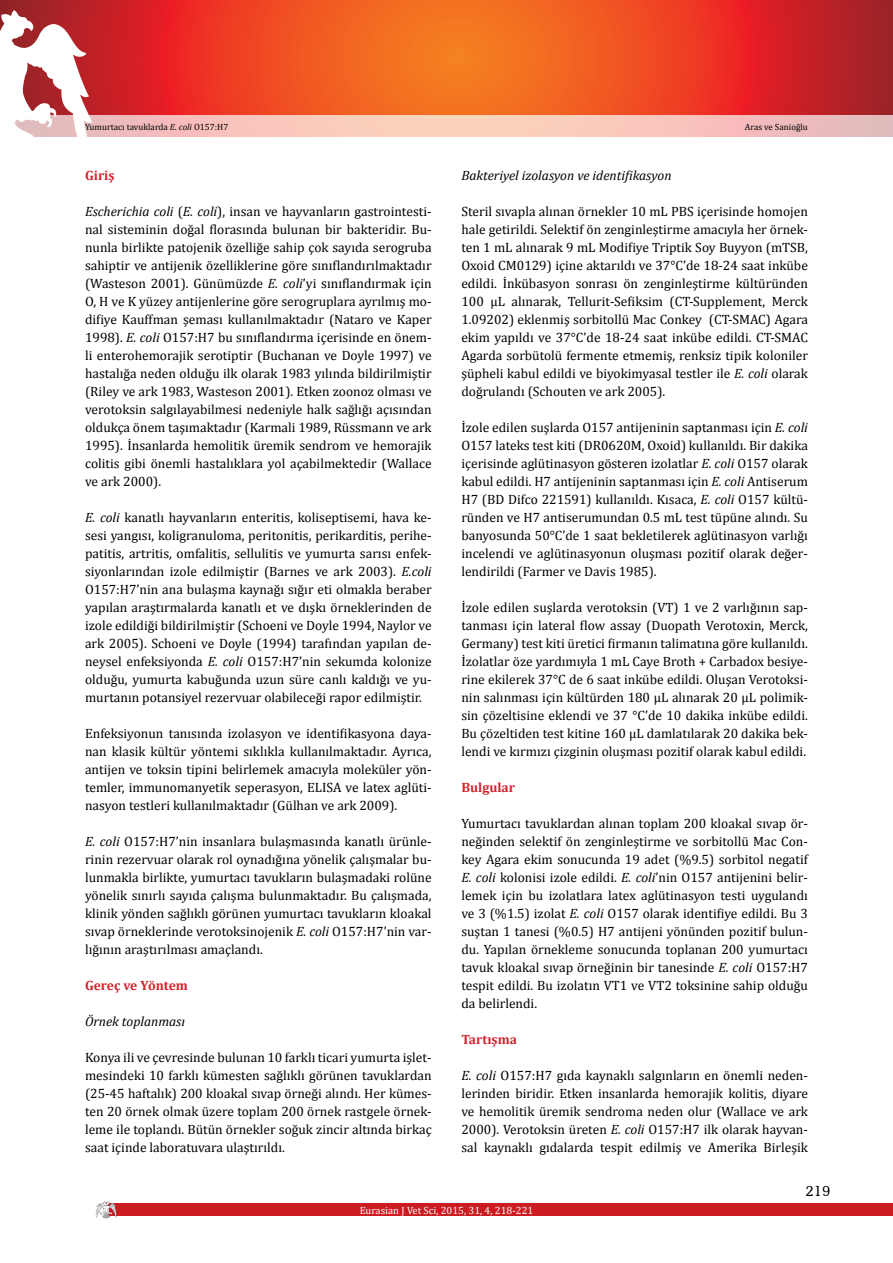
<style>
.page{position:relative;width:893px;height:1263px;background:#fff}
.page>*{position:absolute;margin:0;border:0;box-sizing:border-box;transform-origin:0 0}
.t1{font:15px "Humanist Slabserif 712 BT";color:#000}
.t2{font:13.5px/18px "Cambria";color:#000;text-align:justify}
.t3{font:italic 13.5px "Cambria";color:#000}
.t4{font:700 13.5px "Cambria";color:#d2232a}
.t5{font:10.5px "Cambria";color:#fff}
.t6{font:9px "Cambria";color:#000}
.s1{font-style:italic}
</style>
<div class="page">
<svg style="left:0;top:0;width:893px;height:115px;background:#e44623"></svg>
<div style="left:106px;top:1203px;width:787px;height:13px;background:#cb1c22"></div>
<svg style="left:0;top:10px;width:92px;height:127px"></svg>
<svg style="left:96px;top:1201px;width:21px;height:17px"></svg>
<svg style="left:0;top:115px;width:893px;height:21px;background:#f5c7bf"></svg>
<p class="t6" style="left:85px;top:121px;width:145px">Yumurtacı tavuklarda <span class="s1">E. coli</span> O157:H7</p>
<p class="t6" style="left:745px;top:121px;width:65px">Aras ve Sanioğlu</p>
<p class="t4" style="left:85px;top:166px;width:31px">Giriş</p>
<p class="t2" style="left:85px;top:202px;width:348px"><span class="s1">Escherichia coli</span> (<span class="s1">E. coli</span>), insan ve hayvanların gastrointesti&shy;nal sisteminin doğal florasında bulunan bir bakteridir. Bu&shy;nunla birlikte patojenik özelliğe sahip çok sayıda serogruba sahiptir ve antijenik özelliklerine göre sınıflandırılmaktadır (Wasteson 2001). Günümüzde <span class="s1">E. coli</span>’yi sınıflandırmak için O, H ve K yüzey antijenlerine göre serogruplara ayrılmış mo&shy;difiye Kauffman şeması kullanılmaktadır (Nataro ve Kaper 1998). <span class="s1">E. coli</span> O157:H7 bu sınıflandırma içerisinde en önem&shy;li enterohemorajik serotiptir (Buchanan ve Doyle 1997) ve hastalığa neden olduğu ilk olarak 1983 yılında bildirilmiştir (Riley ve ark 1983, Wasteson 2001). Etken zoonoz olması ve verotoksin salgılayabilmesi nedeniyle halk sağlığı açısından oldukça önem taşımaktadır (Karmali 1989, Rüssmann ve ark 1995). İnsanlarda hemolitik üremik sendrom ve hemorajik colitis gibi önemli hastalıklara yol açabilmektedir (Wallace ve ark 2000).</p>
<p class="t2" style="left:85px;top:508px;width:348px"><span class="s1">E. coli</span> kanatlı hayvanların enteritis, koliseptisemi, hava ke&shy;sesi yangısı, koligranuloma, peritonitis, perikarditis, perihe&shy;patitis, artritis, omfalitis, sellulitis ve yumurta sarısı enfek&shy;siyonlarından izole edilmiştir (Barnes ve ark 2003). <span class="s1">E.coli </span>O157:H7’nin ana bulaşma kaynağı sığır eti olmakla beraber yapılan araştırmalarda kanatlı et ve dışkı örneklerinden de izole edildiği bildirilmiştir (Schoeni ve Doyle 1994, Naylor ve ark 2005). Schoeni ve Doyle (1994) tarafından yapılan de&shy;neysel enfeksiyonda <span class="s1">E. coli</span> O157:H7’nin sekumda kolonize olduğu, yumurta kabuğunda uzun süre canlı kaldığı ve yu&shy;murtanın potansiyel rezervuar olabileceği rapor edilmiştir.</p>
<p class="t2" style="left:85px;top:724px;width:348px">Enfeksiyonun tanısında izolasyon ve identifikasyona daya&shy;nan klasik kültür yöntemi sıklıkla kullanılmaktadır. Ayrıca, antijen ve toksin tipini belirlemek amacıyla moleküler yön&shy;temler, immunomanyetik seperasyon, ELISA ve latex aglüti&shy;nasyon testleri kullanılmaktadır (Gülhan ve ark 2009).</p>
<p class="t2" style="left:85px;top:832px;width:348px"><span class="s1">E. coli</span> O157:H7’nin insanlara bulaşmasında kanatlı ürünle&shy;rinin rezervuar olarak rol oynadığına yönelik çalışmalar bu&shy;lunmakla birlikte, yumurtacı tavukların bulaşmadaki rolüne yönelik sınırlı sayıda çalışma bulunmaktadır. Bu çalışmada, klinik yönden sağlıklı görünen yumurtacı tavukların kloakal sıvap örneklerinde verotoksinojenik <span class="s1">E. coli</span> O157:H7’nin var&shy;lığının araştırılması amaçlandı.</p>
<p class="t4" style="left:85px;top:976px;width:104px">Gereç ve Yöntem</p>
<p class="t3" style="left:85px;top:1012px;width:102px">Örnek toplanması</p>
<p class="t2" style="left:85px;top:1048px;width:348px">Konya ili ve çevresinde bulunan 10 farklı ticari yumurta işlet&shy;mesindeki 10 farklı kümesten sağlıklı görünen tavuklardan (25-45 haftalık) 200 kloakal sıvap örneği alındı. Her kümes&shy;ten 20 örnek olmak üzere toplam 200 örnek rastgele örnek&shy;leme ile toplandı. Bütün örnekler soğuk zincir altında birkaç saat içinde laboratuvara ulaştırıldı.</p>
<p class="t3" style="left:461px;top:166px;width:212px">Bakteriyel izolasyon ve identifikasyon</p>
<p class="t2" style="left:461px;top:202px;width:348px">Steril sıvapla alınan örnekler 10 mL PBS içerisinde homojen hale getirildi. Selektif ön zenginleştirme amacıyla her örnek&shy;ten 1 mL alınarak 9 mL Modifiye Triptik Soy Buyyon (mTSB, Oxoid CM0129) içine aktarıldı ve 37°C’de 18-24 saat inkübe edildi. İnkübasyon sonrası ön zenginleştirme kültüründen 100 μL alınarak, Tellurit-Sefiksim (CT-Supplement, Merck 1.09202) eklenmiş sorbitollü Mac Conkey (CT-SMAC) Agara ekim yapıldı ve 37°C’de 18-24 saat inkübe edildi. CT-SMAC Agarda sorbütolü fermente etmemiş, renksiz tipik koloniler şüpheli kabul edildi ve biyokimyasal testler ile <span class="s1">E. coli</span> olarak doğrulandı (Schouten ve ark 2005).</p>
<p class="t2" style="left:461px;top:418px;width:348px">İzole edilen suşlarda O157 antijeninin saptanması için <span class="s1">E. coli </span>O157 lateks test kiti (DR0620M, Oxoid) kullanıldı. Bir dakika içerisinde aglütinasyon gösteren izolatlar <span class="s1">E. coli</span> O157 olarak kabul edildi. H7 antijeninin saptanması için <span class="s1">E. coli</span> Antiserum H7 (BD Difco 221591) kullanıldı. Kısaca, <span class="s1">E. coli</span> O157 kültü&shy;ründen ve H7 antiserumundan 0.5 mL test tüpüne alındı. Su banyosunda 50°C’de 1 saat bekletilerek aglütinasyon varlığı incelendi ve aglütinasyonun oluşması pozitif olarak değer&shy;lendirildi (Farmer ve Davis 1985).</p>
<p class="t2" style="left:461px;top:598px;width:348px">İzole edilen suşlarda verotoksin (VT) 1 ve 2 varlığının sap&shy;tanması için lateral flow assay (Duopath Verotoxin, Merck, Germany) test kiti üretici firmanın talimatına göre kullanıldı.<br>İzolatlar öze yardımıyla 1 mL Caye Broth + Carbadox besiye&shy;rine ekilerek 37°C de 6 saat inkübe edildi. Oluşan Verotoksi&shy;nin salınması için kültürden 180 μL alınarak 20 μL polimik&shy;sin çözeltisine eklendi ve 37 °C’de 10 dakika inkübe edildi.<br>Bu çözeltiden test kitine 160 μL damlatılarak 20 dakika bek&shy;lendi ve kırmızı çizginin oluşması pozitif olarak kabul edildi.</p>
<p class="t4" style="left:461px;top:778px;width:55px">Bulgular</p>
<p class="t2" style="left:461px;top:814px;width:348px">Yumurtacı tavuklardan alınan toplam 200 kloakal sıvap ör&shy;neğinden selektif ön zenginleştirme ve sorbitollü Mac Con&shy;key Agara ekim sonucunda 19 adet (%9.5) sorbitol negatif <span class="s1">E. coli</span> kolonisi izole edildi. <span class="s1">E. coli</span>’nin O157 antijenini belir&shy;lemek için bu izolatlara latex aglütinasyon testi uygulandı ve 3 (%1.5) izolat <span class="s1">E. coli</span> O157 olarak identifiye edildi. Bu 3 suştan 1 tanesi (%0.5) H7 antijeni yönünden pozitif bulun&shy;du. Yapılan örnekleme sonucunda toplanan 200 yumurtacı tavuk kloakal sıvap örneğinin bir tanesinde <span class="s1">E. coli</span> O157:H7 tespit edildi. Bu izolatın VT1 ve VT2 toksinine sahip olduğu da belirlendi.</p>
<p class="t4" style="left:461px;top:1030px;width:57px">Tartışma</p>
<p class="t2" style="left:461px;top:1066px;width:348px"><span class="s1">E. coli</span> O157:H7 gıda kaynaklı salgınların en önemli neden&shy;lerinden biridir. Etken insanlarda hemorajik kolitis, diyare ve hemolitik üremik sendroma neden olur (Wallace ve ark 2000). Verotoksin üreten <span class="s1">E. coli</span> O157:H7 ilk olarak hayvan&shy;sal kaynaklı gıdalarda tespit edilmiş ve Amerika Birleşik</p>
<p class="t1" style="left:805px;top:1181px;width:27px">219</p>
<p class="t5" style="left:360px;top:1204px;width:175px">Eurasian J Vet Sci, 2015, 31, 4, 218-221</p>
</div>
